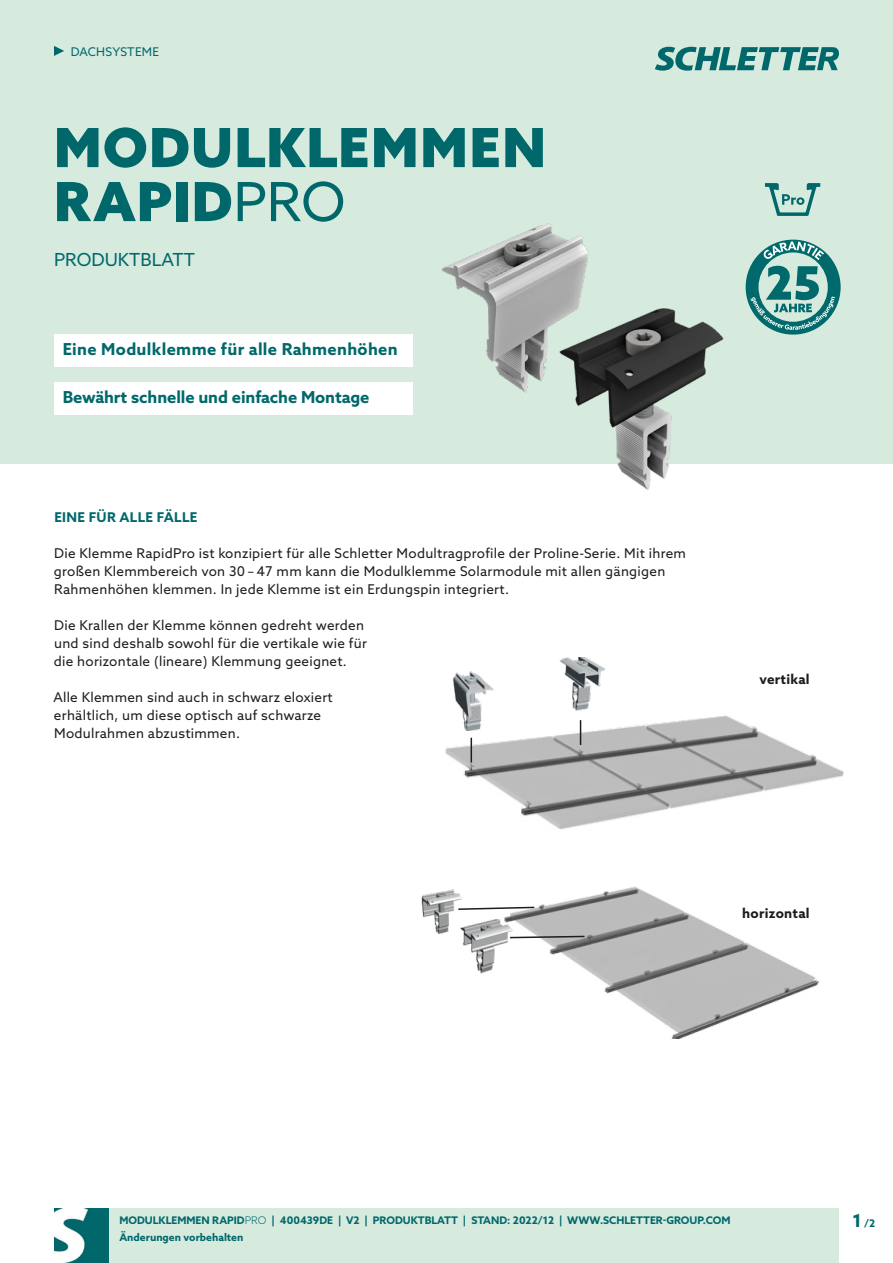
<style>
.page{position:relative;width:893px;height:1263px;background:#fff}
.page>*{position:absolute;margin:0;border:0;box-sizing:border-box;transform-origin:0 0}
.t1{font:900 54px/54px "Azo Sans";letter-spacing:.025em;color:#00686b}
.t2{font:18px "Azo Sans";color:#00686b}
.Technische_Details_L{font:700 16.5px "Azo Sans";letter-spacing:.01em;color:#00686b}
.t3{font:13.5px/18px "Azo Sans";letter-spacing:.02em;color:#1d1d1b}
.t4{font:700 13.5px "Azo Sans";letter-spacing:.02em;color:#1d1d1b}
.t5{font:700 13.5px "Azo Sans";letter-spacing:.02em;color:#00686b}
.Technische_Details_L-2{font:12px "Azo Sans";letter-spacing:.02em;color:#00686b}
.t6{font:700 10.5px "Azo Sans";color:#00686b}
.s1{font-weight:400}
.s2{font-weight:300}
.s3{font-size:18px}
</style>
<div class="page">
<div style="left:108px;top:1209px;width:731px;height:54px;background:#d6eade"></div>
<img style="left:54px;top:1209px;width:54px;height:54px">
<div style="left:0;top:0;width:893px;height:463px;background:#d6eade"></div>
<svg style="left:54px;top:46px;width:10px;height:10px"></svg>
<div style="left:54px;top:334px;width:358px;height:33px;background:#fff"></div>
<div style="left:54px;top:382px;width:358px;height:33px;background:#fff"></div>
<svg style="left:655px;top:47px;width:184px;height:24px"></svg>
<svg style="left:765px;top:183px;width:55px;height:33px"></svg>
<img style="left:554px;top:308px;width:174px;height:182px">
<img style="left:441px;top:223px;width:152px;height:170px">
<img style="left:445px;top:715px;width:399px;height:114px">
<img style="left:452px;top:671px;width:64px;height:60px">
<img style="left:554px;top:657px;width:50px;height:59px">
<svg style="left:580px;top:720px;width:1px;height:25px"></svg>
<img style="left:516px;top:886px;width:304px;height:152px">
<img style="left:421px;top:889px;width:95px;height:85px">
<svg style="left:457px;top:906px;width:79px;height:5px"></svg>
<svg style="left:509px;top:935px;width:77px;height:4px"></svg>
<svg style="left:471px;top:738px;width:1px;height:24px"></svg>
<svg style="left:746px;top:240px;width:95px;height:95px"></svg>
<p class="Technische_Details_L-2" style="left:71px;top:44px;width:90px">DACHSYSTEME</p>
<p class="t1" style="left:54px;top:120px;width:493px">MODULKLEMMEN<br>RAPID<span class="s1">PRO</span></p>
<p class="t2" style="left:54px;top:248px;width:142px">PRODUKTBLATT</p>
<p class="Technische_Details_L" style="left:63px;top:338px;width:336px">Eine Modulklemme für alle Rahmenhöhen</p>
<p class="Technische_Details_L" style="left:63px;top:386px;width:308px">Bewährt schnelle und einfache Montage</p>
<p class="t5" style="left:54px;top:508px;width:144px">EINE FÜR ALLE FÄLLE</p>
<p class="t3" style="left:54px;top:544px;width:634px">Die Klemme RapidPro ist konzipiert für alle Schletter Modultragprofile der Proline-Serie. Mit ihrem großen Klemmbereich von 30 – 47 mm kann die Modulklemme Solarmodule mit allen gängigen<br>Rahmenhöhen klemmen. In jede Klemme ist ein Erdungspin integriert.</p>
<p class="t3" style="left:54px;top:616px;width:315px">Die Krallen der Klemme können gedreht werden und sind deshalb sowohl für die vertikale wie für die horizontale (lineare) Klemmung geeignet.</p>
<p class="t3" style="left:53px;top:688px;width:281px">Alle Klemmen sind auch in schwarz eloxiert erhältlich, um diese optisch auf schwarze<br>Modulrahmen abzustimmen.</p>
<p class="t4" style="left:759px;top:670px;width:52px">vertikal</p>
<p class="t4" style="left:742px;top:904px;width:69px">horizontal</p>
<p class="t6" style="left:119px;top:1213px;width:613px">MODULKLEMMEN RAPID<span class="s2">PRO</span> | 400439DE | V2 | PRODUKTBLATT | STAND: 2022/12 | WWW.SCHLETTER-GROUP.COM</p>
<p class="t6" style="left:119px;top:1230px;width:126px">Änderungen vorbehalten</p>
<p class="t6" style="left:853px;top:1216px;width:24px"><span class="s3">1</span>/2</p>
</div>
